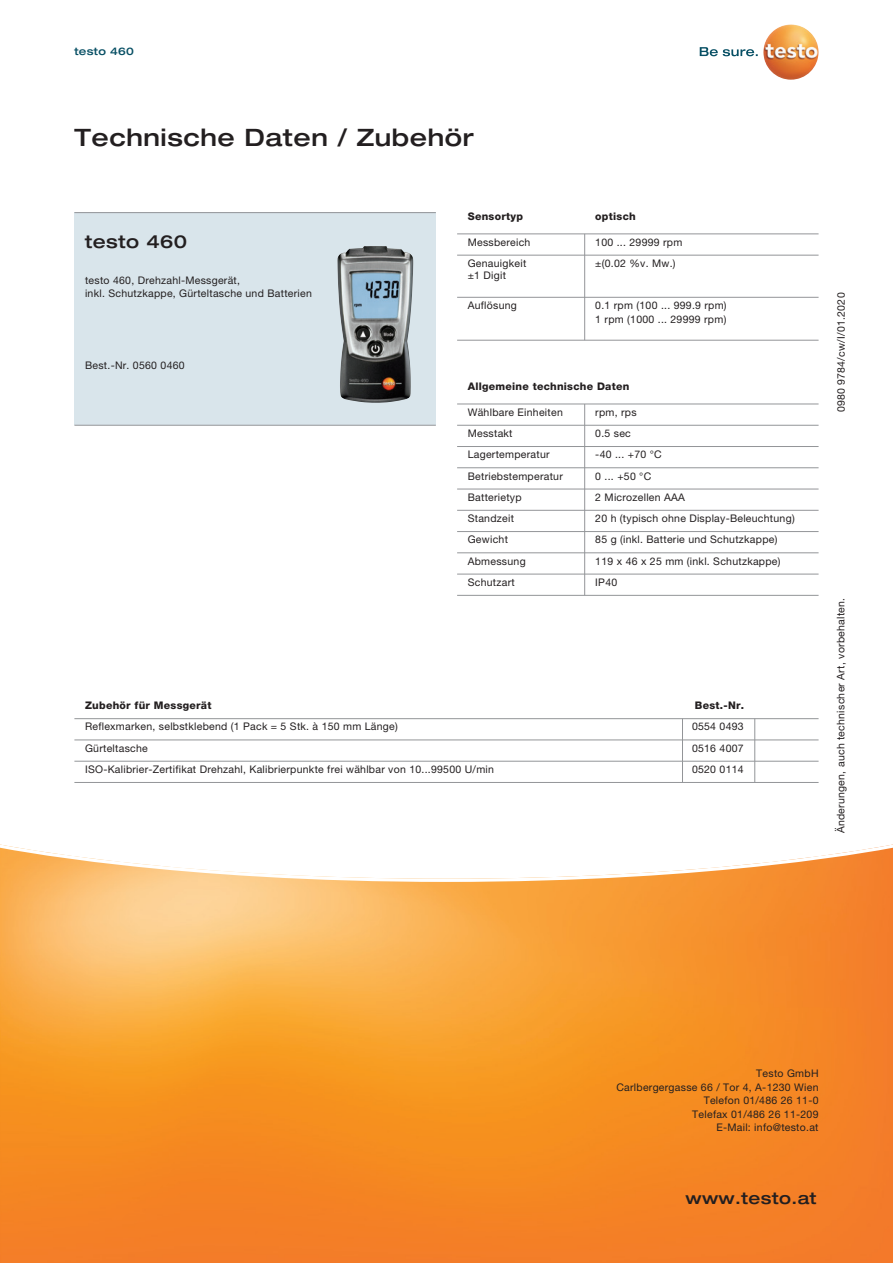
<style>
.page{position:relative;width:893px;height:1263px;background:#fff}
.page>*{position:absolute;margin:0;border:0;box-sizing:border-box;transform-origin:0 0}
.t1{font:500 expanded 24px "Helvetica Neue LTW1 G";letter-spacing:.025em;color:#231f20}
.t2{font:500 expanded 18px "Helvetica Neue LTW1 G";letter-spacing:.025em;color:#231f20}
.t3{font:500 expanded 16.5px "Helvetica Neue LTW1 G";letter-spacing:.025em;color:#231f20}
.t4{font:10.5px/13.5px "Helvetica Neue LTW1 G";letter-spacing:.025em;color:#231f20}
.t5{font:800 10.5px "Helvetica Neue LTW1 G";letter-spacing:.025em;color:#231f20}
.t6{font:500 expanded 10.5px "Helvetica Neue LTW1 G";letter-spacing:.025em;color:#074f64}
</style>
<div class="page">
<svg style="left:0;top:844px;width:893px;height:419px;background:#f79c3f"></svg>
<div style="left:74px;top:213px;width:362px;height:212px;background:#d9e5eb"></div>
<hr style="left:74px;top:212px;width:362px;height:1px;background:#939598">
<hr style="left:74px;top:425px;width:362px;height:1px;background:#939598">
<img style="left:337px;top:246px;width:76px;height:157px">
<svg style="left:700px;top:47px;width:58px;height:9px"></svg>
<img style="left:763px;top:24px;width:56px;height:56px;border-radius:28px">
<hr style="left:457px;top:404px;width:362px;height:1px;background:#939598">
<hr style="left:457px;top:467px;width:362px;height:1px;background:#939598">
<hr style="left:457px;top:489px;width:362px;height:1px;background:#939598">
<hr style="left:457px;top:510px;width:362px;height:1px;background:#939598">
<hr style="left:457px;top:531px;width:362px;height:1px;background:#939598">
<hr style="left:457px;top:552px;width:362px;height:1px;background:#939598">
<hr style="left:457px;top:574px;width:362px;height:1px;background:#939598">
<hr style="left:457px;top:595px;width:362px;height:1px;background:#939598">
<hr style="left:457px;top:425px;width:362px;height:1px;background:#939598">
<hr style="left:457px;top:446px;width:362px;height:1px;background:#939598">
<hr style="left:584px;top:404px;width:1px;height:191px;background:#939598">
<hr style="left:74px;top:718px;width:745px;height:1px;background:#939598">
<hr style="left:74px;top:739px;width:745px;height:1px;background:#939598">
<hr style="left:74px;top:782px;width:745px;height:1px;background:#939598">
<hr style="left:74px;top:761px;width:745px;height:1px;background:#939598">
<svg style="left:682px;top:719px;width:1px;height:63px"></svg>
<svg style="left:754px;top:719px;width:1px;height:63px"></svg>
<hr style="left:457px;top:233px;width:362px;height:1px;background:#939598">
<hr style="left:584px;top:234px;width:1px;height:106px;background:#939598">
<hr style="left:457px;top:255px;width:362px;height:1px;background:#939598">
<hr style="left:457px;top:297px;width:362px;height:1px;background:#939598">
<hr style="left:457px;top:340px;width:362px;height:1px;background:#939598">
<p class="t6" style="left:74px;top:44px;width:61px">testo 460</p>
<h1 class="t1" style="left:74px;top:122px;width:401px">Technische Daten / Zubehör</h1>
<h2 class="t2" style="left:85px;top:230px;width:104px">testo 460</h2>
<p class="t4" style="left:85px;top:273px;width:228px">testo 460, Drehzahl-Messgerät,<br>inkl. Schutzkappe, Gürteltasche und Batterien</p>
<p class="t4" style="left:85px;top:358px;width:101px">Best.-Nr. 0560 0460</p>
<p class="t5" style="left:468px;top:210px;width:57px">Sensortyp</p>
<p class="t5" style="left:595px;top:210px;width:42px">optisch</p>
<p class="t4" style="left:468px;top:231px;width:64px;line-height:21.3px">Messbereich<br>Genauigkeit</p>
<p class="t4" style="left:468px;top:268px;width:40px">±1 Digit</p>
<p class="t4" style="left:468px;top:298px;width:51px">Auflösung</p>
<p class="t4" style="left:595px;top:231px;width:89px;line-height:21.3px">100 ... 29999 rpm ±(0.02 %v. Mw.)</p>
<p class="t4" style="left:595px;top:298px;width:133px">0.1 rpm (100 ... 999.9 rpm)<br>1 rpm (1000 ... 29999 rpm)</p>
<p class="t5" style="left:468px;top:380px;width:163px">Allgemeine technische Daten</p>
<p class="t4" style="left:468px;top:405px;width:97px">Wählbare Einheiten</p>
<p class="t4" style="left:595px;top:405px;width:43px">rpm, rps</p>
<p class="t4" style="left:468px;top:426px;width:46px">Messtakt</p>
<p class="t4" style="left:595px;top:426px;width:37px">0.5 sec</p>
<p class="t4" style="left:468px;top:448px;width:83px">Lagertemperatur</p>
<p class="t4" style="left:595px;top:448px;width:68px">-40 ... +70 °C</p>
<p class="t4" style="left:468px;top:469px;width:97px">Betriebstemperatur</p>
<p class="t4" style="left:595px;top:469px;width:57px">0 ... +50 °C</p>
<p class="t4" style="left:468px;top:490px;width:55px">Batterietyp</p>
<p class="t4" style="left:595px;top:490px;width:91px">2 Microzellen AAA</p>
<p class="t4" style="left:468px;top:511px;width:48px">Standzeit</p>
<p class="t4" style="left:595px;top:511px;width:201px">20 h (typisch ohne Display-Beleuchtung)</p>
<p class="t4" style="left:468px;top:533px;width:42px">Gewicht</p>
<p class="t4" style="left:595px;top:533px;width:184px">85 g (inkl. Batterie und Schutzkappe)</p>
<p class="t4" style="left:468px;top:554px;width:59px">Abmessung</p>
<p class="t4" style="left:595px;top:554px;width:187px">119 x 46 x 25 mm (inkl. Schutzkappe)</p>
<p class="t4" style="left:468px;top:575px;width:49px">Schutzart</p>
<p class="t4" style="left:595px;top:575px;width:23px">IP40</p>
<p class="t5" style="left:85px;top:699px;width:128px">Zubehör für Messgerät</p>
<p class="t5" style="left:695px;top:699px;width:51px">Best.-Nr.</p>
<p class="t4" style="left:692px;top:716px;width:53px;line-height:21.3px">0554 0493<br>0516 4007</p>
<p class="t4" style="left:85px;top:716px;width:410px;line-height:21.3px">Reflexmarken, selbstklebend (1 Pack = 5 Stk. à 150 mm Länge)<br>Gürteltasche<br>ISO-Kalibrier-Zertifikat Drehzahl, Kalibrierpunkte frei wählbar von 10...99500 U/min</p>
<p class="t4" style="left:692px;top:762px;width:53px">0520 0114</p>
<p class="t4" style="left:834px;top:412px;width:121px;rotate:-90deg">0980 9784/cw/I/01.2020</p>
<p class="t4" style="left:834px;top:833px;width:237px;rotate:-90deg">Änderungen, auch technischer Art, vorbehalten.</p>
<p class="t4" style="left:616px;top:1066px;width:204px;text-align:right">Testo GmbH<br>Carlbergergasse 66 / Tor 4, A-1230 Wien<br>Telefon 01/486 26 11-0<br>Telefax 01/486 26 11-209<br>E-Mail: info@testo.at</p>
<h3 class="t3" style="left:685px;top:1187px;width:133px">www.testo.at</h3>
</div>
